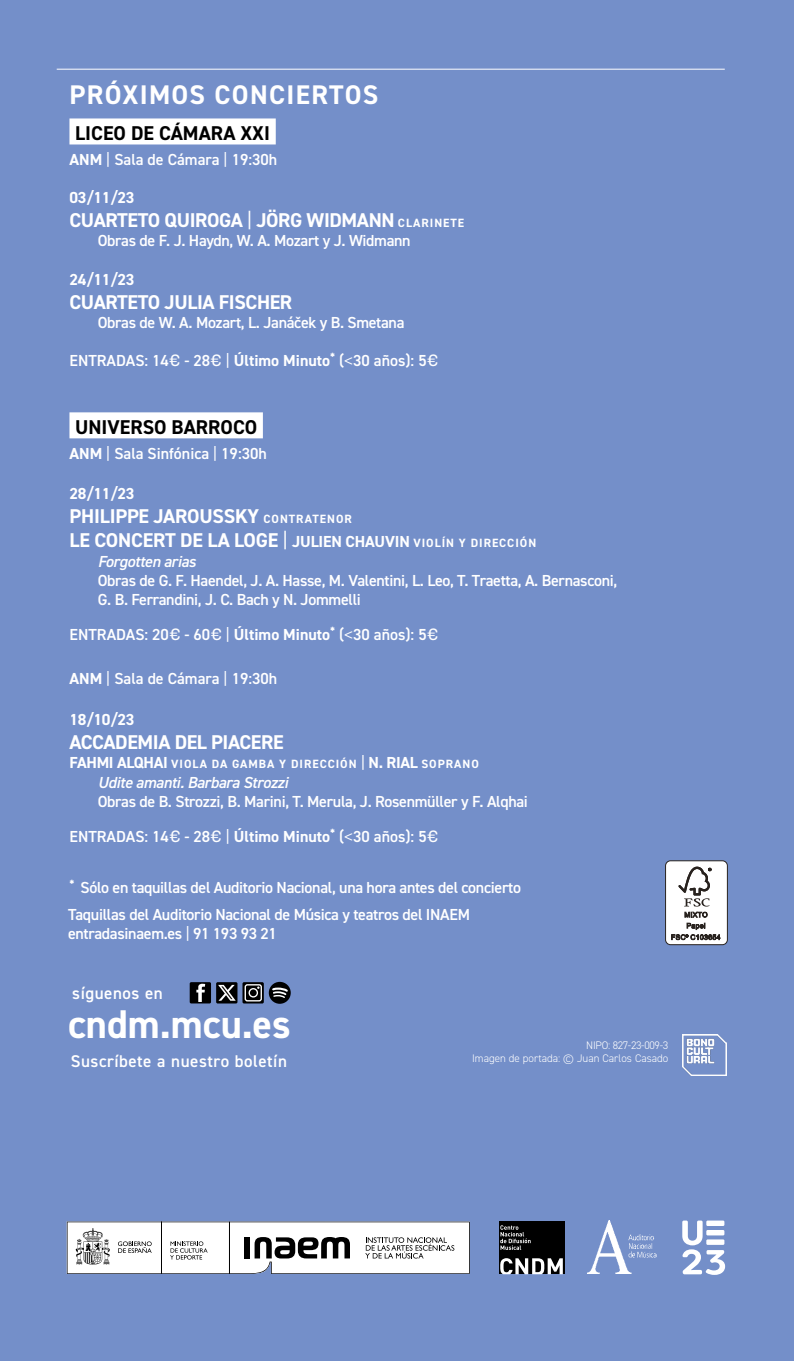
<style>
.page{position:relative;width:794px;height:1361px;background:#748fc9}
.page>*{position:absolute;margin:0;border:0;box-sizing:border-box;transform-origin:0 0}
.t1{font:700 40.2px "DIN2014";color:#fff}
.t2{font:700 27px "DIN2014";letter-spacing:.05em;color:#fff}
.t3{font:700 20px/24px "DIN2014";letter-spacing:-.02em;color:#fff}
.t4{font:700 20px "DIN2014";color:#000}
.t5{font:600 17px "DIN2014";letter-spacing:.03em;color:#fff}
.t6{font:600 16px/19.2px "DIN2014";letter-spacing:-.02em;color:#fff}
.t7{font:600 16px "DIN2014";color:#fff}
.t8{font:italic 600 16px "DIN2014";letter-spacing:-.02em;color:#fff}
.t9{font:700 16px "DIN2014";letter-spacing:-.02em;color:#fff}
.t10{font:700 12px "DIN2014";letter-spacing:.08em;color:#fff}
.t11{font:300 11px/13.2px "DIN2014";color:#fff;text-align:right}
.s1{font-weight:700}
.s2{font-weight:400}
.s3{font-size:12px}
.s4{font-family:"Flama Basic";font-weight:400}
.s5{font-size:16px}
.s6{font-weight:400;font-size:16px}
</style>
<div class="page">
<hr style="left:57px;top:69px;width:668px;height:1px;background:#fff">
<div style="left:69px;top:118px;width:207px;height:26px;background:#fff"></div>
<div style="left:69px;top:412px;width:194px;height:26px;background:#fff"></div>
<img style="left:587px;top:1220px;width:70px;height:53px">
<div style="left:498px;top:1221px;width:66px;height:53px;background:#000"></div>
<svg style="left:500px;top:1225px;width:30px;height:25px"></svg>
<svg style="left:500px;top:1258px;width:63px;height:16px"></svg>
<svg style="left:67px;top:1221px;width:403px;height:53px;background:#d9d9d9"></svg>
<svg style="left:682px;top:1220px;width:43px;height:55px"></svg>
<svg style="left:216px;top:982px;width:21px;height:21px"></svg>
<div style="left:242px;top:982px;width:22px;height:21px;background:#000;border-radius:2px"></div>
<div style="left:190px;top:982px;width:21px;height:21px;background:#000;border-radius:2px"></div>
<svg style="left:218px;top:985px;width:18px;height:15px"></svg>
<svg style="left:196px;top:983px;width:9px;height:19px"></svg>
<svg style="left:269px;top:982px;width:22px;height:22px"></svg>
<svg style="left:244px;top:984px;width:18px;height:18px"></svg>
<img style="left:682px;top:1034px;width:44px;height:41px">
<div style="left:665px;top:861px;width:62px;height:83px;background:#fff;border-radius:5px"></div>
<div style="left:665px;top:860px;width:62px;height:85px;border:1px solid #28221e;border-radius:5px"></div>
<svg style="left:678px;top:866px;width:33px;height:40px"></svg>
<svg style="left:684px;top:912px;width:23px;height:5px"></svg>
<svg style="left:671px;top:923px;width:49px;height:17px"></svg>
<h2 class="t2" style="left:69px;top:77px;width:310px">PRÓXIMOS CONCIERTOS</h2>
<p class="t4" style="left:75px;top:120px;width:196px">LICEO DE CÁMARA XXI</p>
<p class="t7" style="left:69px;top:148px;width:209px"><span class="s1">ANM</span> <span class="s2">|</span> Sala de Cámara <span class="s2">|</span> 19:30h</p>
<p class="t9" style="left:69px;top:187px;width:67px">03/11/23</p>
<p class="t3" style="left:69px;top:208px;width:396px">CUARTETO QUIROGA <span class="s2">|</span> JÖRG WIDMANN <span class="s3">CLARINETE</span></p>
<p class="t6" style="left:98px;top:231px;width:314px">Obras de F. J. Haydn, W. A. Mozart y J. Widmann</p>
<p class="t9" style="left:69px;top:268px;width:67px">24/11/23</p>
<p class="t3" style="left:69px;top:289px;width:224px">CUARTETO JULIA FISCHER</p>
<p class="t6" style="left:98px;top:312px;width:308px">Obras de W. A. Mozart, L. Janáček y B. Smetana</p>
<p class="t7" style="left:69px;top:350px;width:370px">ENTRADAS: 14<span class="s4">€</span> - 28<span class="s4">€</span> <span class="s2">|</span> <span class="s1">Último Minuto</span><sup>*</sup> (<span class="s4">&lt;</span>30 años): 5<span class="s4">€</span></p>
<p class="t4" style="left:75px;top:413px;width:184px">UNIVERSO BARROCO</p>
<p class="t7" style="left:69px;top:442px;width:199px"><span class="s1">ANM</span> <span class="s2">|</span> Sala Sinfónica <span class="s2">|</span> 19:30h</p>
<p class="t9" style="left:69px;top:483px;width:67px">28/11/23</p>
<p class="t3" style="left:70px;top:504px;width:468px">PHILIPPE JAROUSSKY <span class="s3">CONTRATENOR<br></span>LE CONCERT DE LA LOGE <span class="s2">|</span> <span class="s5">JULIEN CHAUVIN</span> <span class="s3">VIOLÍN Y DIRECCIÓN</span></p>
<p class="t8" style="left:98px;top:550px;width:100px">Forgotten arias</p>
<p class="t6" style="left:98px;top:570px;width:521px">Obras de G. F. Haendel, J. A. Hasse, M. Valentini, L. Leo, T. Traetta, A. Bernasconi,<br>G. B. Ferrandini, J. C. Bach y N. Jommelli</p>
<p class="t7" style="left:69px;top:624px;width:370px">ENTRADAS: 20<span class="s4">€</span> - 60<span class="s4">€</span> <span class="s2">|</span> <span class="s1">Último Minuto</span><sup>*</sup> (<span class="s4">&lt;</span>30 años): 5<span class="s4">€</span></p>
<p class="t7" style="left:69px;top:668px;width:209px"><span class="s1">ANM</span> <span class="s2">|</span> Sala de Cámara <span class="s2">|</span> 19:30h</p>
<p class="t9" style="left:69px;top:709px;width:67px">18/10/23</p>
<p class="t3" style="left:69px;top:730px;width:216px">ACCADEMIA DEL PIACERE</p>
<p class="t10" style="left:69px;top:756px;width:411px"><span class="s5">FAHMI ALQHAI</span> VIOLA DA GAMBA Y DIRECCIÓN <span class="s6">|</span> <span class="s5">N. RIAL</span> SOPRANO</p>
<p class="t8" style="left:98px;top:771px;width:192px">Udite amanti. Barbara Strozzi</p>
<p class="t6" style="left:98px;top:791px;width:431px">Obras de B. Strozzi, B. Marini, T. Merula, J. Rosenmüller y F. Alqhai</p>
<p class="t7" style="left:69px;top:826px;width:370px">ENTRADAS: 14<span class="s4">€</span> - 28<span class="s4">€</span> <span class="s2">|</span> <span class="s1">Último Minuto</span><sup>*</sup> (<span class="s4">&lt;</span>30 años): 5<span class="s4">€</span></p>
<p class="t6" style="left:68px;top:874px;width:454px;line-height:26.6px"><sup>*</sup> Sólo en taquillas del Auditorio Nacional, una hora antes del concierto<br>Taquillas del Auditorio Nacional de Música y teatros del INAEM</p>
<p class="t6" style="left:68px;top:923px;width:210px">entradasinaem.es <span class="s2">|</span> 91 193 93 21</p>
<p class="t5" style="left:72px;top:981px;width:92px">síguenos en</p>
<h1 class="t1" style="left:68px;top:997px;width:224px">cndm.mcu.es</h1>
<p class="t5" style="left:71px;top:1050px;width:217px">Suscríbete a nuestro boletín</p>
<p class="t11" style="left:472px;top:1039px;width:198px">NIPO: 827-23-009-3<br>Imagen de portada: © Juan Carlos Casado</p>
</div>
